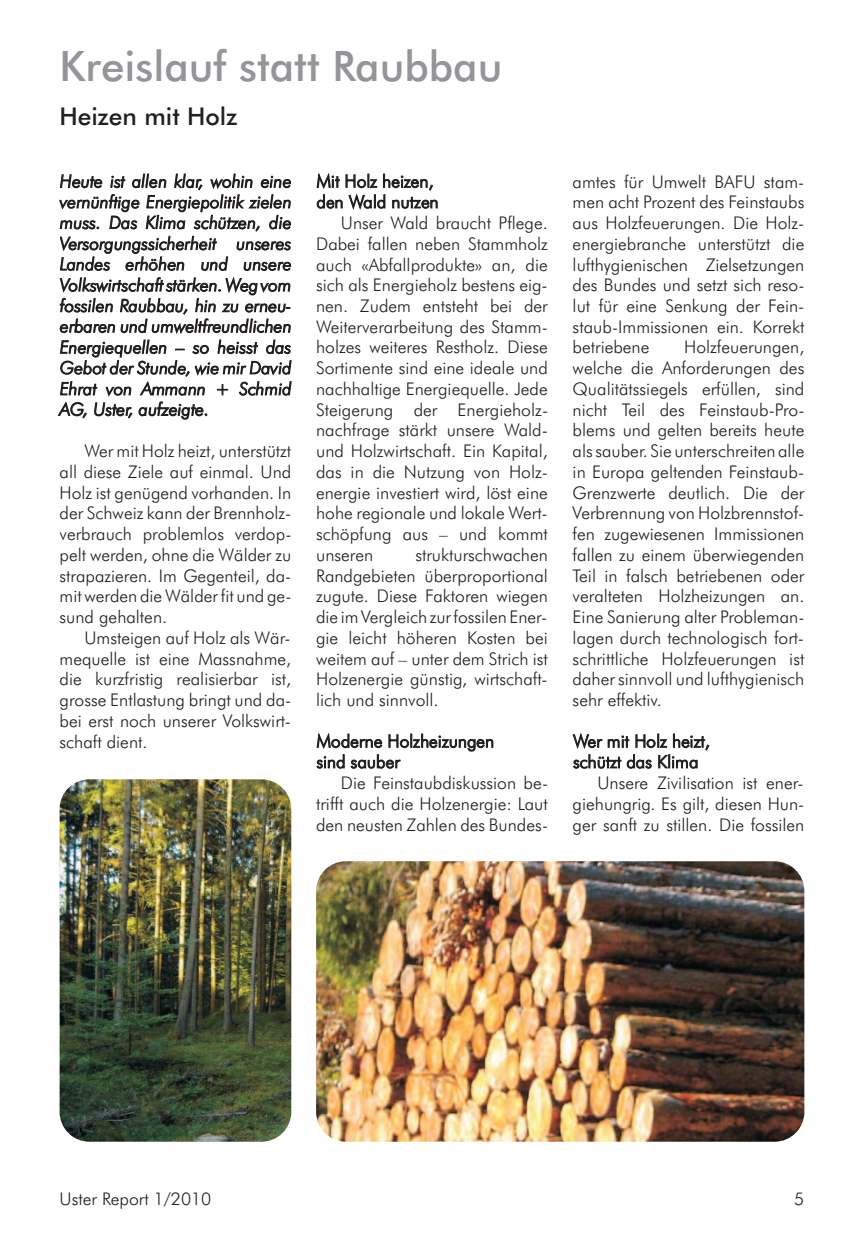
<style>
.page{position:relative;width:859px;height:1241px;background:#fff}
.page>*{position:absolute;margin:0;border:0;box-sizing:border-box;transform-origin:0 0}
.t1{font:500 42px "Futura BT";color:#939598}
.t2{font:500 24.5px "Futura BT";color:#231f20}
.t3{font:300 17.5px/20.7px "Futura BT";color:#231f20;text-align:justify}
.t4{font:italic 300 17.5px/20.7px "Futura BT";color:#231f20;text-align:justify}
</style>
<div class="page">
<img style="left:60px;top:779px;width:231px;height:362px;border-radius:30px">
<img style="left:316px;top:861px;width:488px;height:280px;border-radius:30px">
<h1 class="t1" style="left:60px;top:50px;width:444px">Kreislauf statt Raubbau</h1>
<h2 class="t2" style="left:60px;top:107px;width:179px">Heizen mit Holz</h2>
<p class="t4" style="left:60px;top:172px;width:233px">Heute ist allen klar, wohin eine vernünftige Energiepolitik zielen muss. Das Klima schützen, die Versorgungssicherheit unseres Landes erhöhen und unsere Volkswirtschaft stärken. Weg vom fossilen Raubbau, hin zu erneu&shy;erbaren und umweltfreundlichen Energiequellen – so heisst das Gebot der Stunde, wie mir David Ehrat von Ammann + Schmid AG, Uster, aufzeigte.</p>
<p class="t3" style="left:60px;top:442px;width:233px;text-indent:25px">Wer mit Holz heizt, unterstützt all diese Ziele auf einmal. Und Holz ist genügend vorhanden. In der Schweiz kann der Brennholz&shy;verbrauch problemlos verdop&shy;pelt werden, ohne die Wälder zu strapazieren. Im Gegenteil, da&shy;mit werden die Wälder fit und ge&shy;sund gehalten.</p>
<p class="t3" style="left:60px;top:628px;width:233px;text-indent:25px">Umsteigen auf Holz als Wär&shy;mequelle ist eine Massnahme, die kurzfristig realisierbar ist, grosse Entlastung bringt und da&shy;bei erst noch unserer Volkswirt&shy;schaft dient.</p>
<p class="t3" style="left:316px;top:172px;width:119px">Mit Holz heizen,</p>
<p class="t3" style="left:316px;top:193px;width:123px">den Wald nutzen</p>
<p class="t3" style="left:341px;top:214px;width:208px">Unser Wald braucht Pflege.</p>
<p class="t3" style="left:316px;top:235px;width:233px">Dabei fallen neben Stammholz</p>
<p class="t3" style="left:316px;top:255px;width:233px">auch «Abfallprodukte» an, die</p>
<p class="t3" style="left:316px;top:276px;width:233px">sich als Energieholz bestens eig-</p>
<p class="t3" style="left:316px;top:297px;width:233px">nen. Zudem entsteht bei der</p>
<p class="t3" style="left:316px;top:317px;width:233px">Weiterverarbeitung des Stamm-</p>
<p class="t3" style="left:316px;top:338px;width:233px">holzes weiteres Restholz. Diese</p>
<p class="t3" style="left:316px;top:359px;width:233px">Sortimente sind eine ideale und</p>
<p class="t3" style="left:316px;top:380px;width:233px">nachhaltige Energiequelle. Jede</p>
<p class="t3" style="left:316px;top:400px;width:233px">Steigerung der Energieholz-</p>
<p class="t3" style="left:316px;top:421px;width:233px">nachfrage stärkt unsere Wald-</p>
<p class="t3" style="left:316px;top:442px;width:233px">und Holzwirtschaft. Ein Kapital,</p>
<p class="t3" style="left:316px;top:463px;width:233px">das in die Nutzung von Holz-</p>
<p class="t3" style="left:316px;top:483px;width:233px">energie investiert wird, löst eine</p>
<p class="t3" style="left:316px;top:504px;width:233px">hohe regionale und lokale Wert-</p>
<p class="t3" style="left:316px;top:525px;width:233px">schöpfung aus – und kommt</p>
<p class="t3" style="left:316px;top:545px;width:59px">unseren</p>
<p class="t3" style="left:316px;top:545px;width:233px;text-indent:99px">strukturschwachen Randgebieten überproportional zugute. Diese Faktoren wiegen die imVergleich zurfossilen Ener&shy;gie leicht höheren Kosten bei weitem auf – unter dem Strich ist Holzenergie günstig, wirtschaft&shy;lich und sinnvoll.</p>
<p class="t3" style="left:316px;top:732px;width:179px">Moderne Holzheizungen sind sauber</p>
<p class="t3" style="left:316px;top:774px;width:233px;text-indent:25px">Die Feinstaubdiskussion be&shy;trifft auch die Holzenergie: Laut den neusten Zahlen des Bundes-</p>
<p class="t3" style="left:572px;top:172px;width:233px">amtes für Umwelt BAFU stam&shy;men acht Prozent des Feinstaubs aus Holzfeuerungen. Die Holz&shy;energiebranche unterstützt die lufthygienischen Zielsetzungen des Bundes und setzt sich reso&shy;lut für eine Senkung der Fein&shy;staub-Immissionen ein. Korrekt betriebene</p>
<p class="t3" style="left:572px;top:338px;width:233px;text-indent:112px">Holzfeuerungen, welche die Anforderungen des Qualitätssiegels erfüllen, sind nicht Teil des Feinstaub-Pro&shy;blems und gelten bereits heute alssauber. Sie unterschreiten alle in Europa geltenden Feinstaub-Grenzwerte deutlich. Die der Verbrennung von Holzbrennstof&shy;fen zugewiesenen Immissionen fallen zu einem überwiegenden Teil in falsch betriebenen oder veralteten Holzheizungen an.<br>Eine Sanierung alter Probleman&shy;lagen durch technologisch fort&shy;schrittliche Holzfeuerungen ist daher sinnvoll und lufthygienisch sehr effektiv.</p>
<p class="t3" style="left:573px;top:732px;width:138px">Wer mit Holz heizt,</p>
<p class="t3" style="left:573px;top:752px;width:127px">schützt das Klima</p>
<p class="t3" style="left:597px;top:774px;width:208px">Unsere Zivilisation ist ener-</p>
<p class="t3" style="left:572px;top:794px;width:233px">giehungrig. Es gilt, diesen Hun-</p>
<p class="t3" style="left:572px;top:815px;width:233px">ger sanft zu stillen. Die fossilen</p>
<p class="t3" style="left:60px;top:1189px;width:153px">Uster Report 1/2010</p>
<p class="t3" style="left:794px;top:1189px;width:12px">5</p>
</div>
